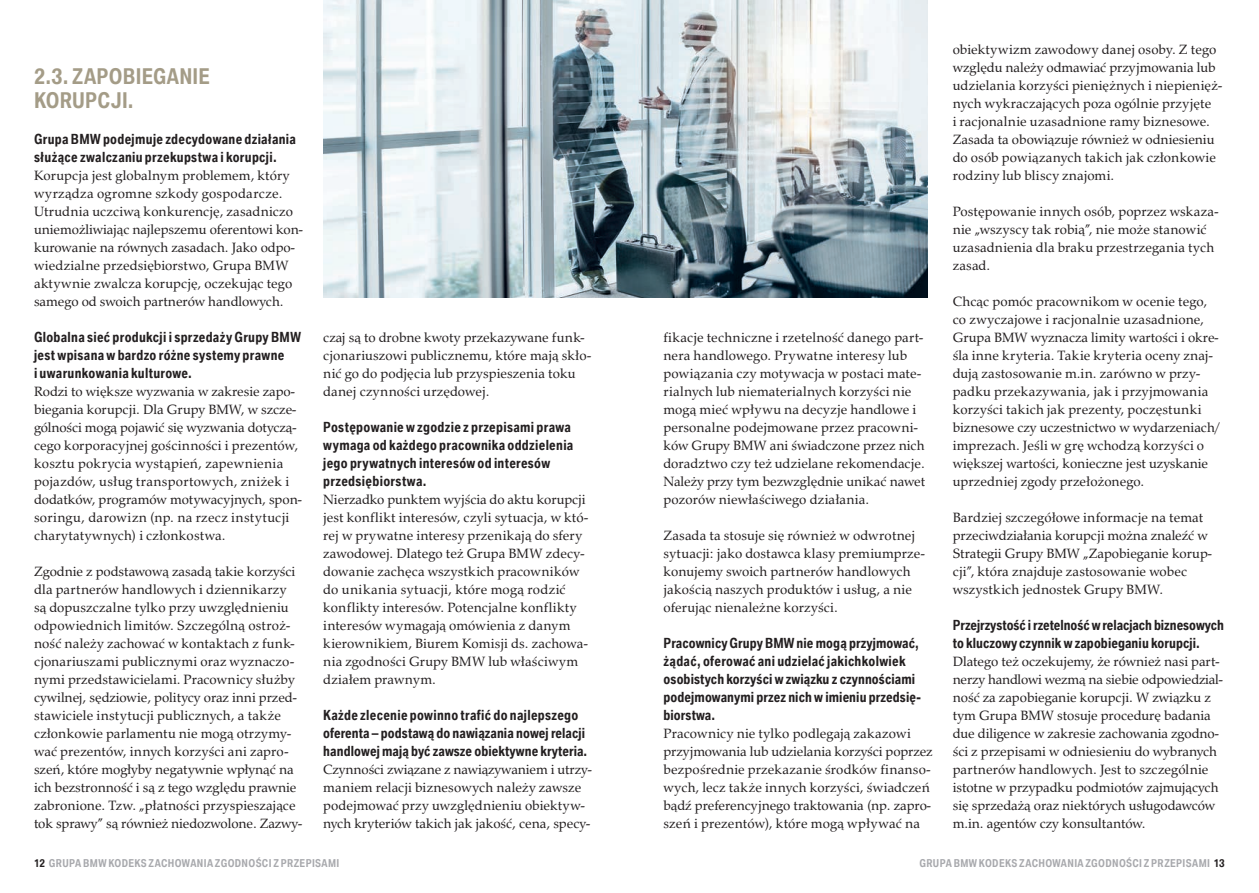
<style>
.page{position:relative;width:1259px;height:893px;background:#fff}
.page>*{position:absolute;margin:0;border:0;box-sizing:border-box;transform-origin:0 0}
.t1{font:700 21px/24px "BMW Group Condensed";color:#a49c87}
.t2{font:13.5px/18px "BMW Group Serif";letter-spacing:.005em;color:#231f20}
.t3{font:700 13.5px/18px "BMW Group Condensed";letter-spacing:.01em;color:#231f20}
.t4{font:700 13.5px/18px "BMW Group Condensed";letter-spacing:-.01em;color:#231f20}
.t5{font:700 10.5px "BMW Group Condensed";letter-spacing:.025em;color:#a8a9ad}
.s1{color:#231f20}
</style>
<div class="page">
<img style="left:323px;top:0;width:604px;height:298px">
<h1 class="t1" style="left:34px;top:63px;width:178px">2.3. ZAPOBIEGANIE<br>KORUPCJI.</h1>
<p class="t3" style="left:34px;top:130px;width:263px">Grupa BMW podejmuje zdecydowane działania służące zwalczaniu przekupstwa i korupcji.</p>
<p class="t2" style="left:34px;top:166px;width:270px">Korupcja jest globalnym problemem, który wyrządza ogromne szkody gospodarcze.<br>Utrudnia uczciwą konkurencję, zasadniczo uniemożliwiając najlepszemu oferentowi kon&shy;kurowanie na równych zasadach. Jako odpo&shy;wiedzialne przedsiębiorstwo, Grupa BMW aktywnie zwalcza korupcję, oczekując tego samego od swoich partnerów handlowych.</p>
<p class="t3" style="left:34px;top:327px;width:268px">Globalna sieć produkcji i sprzedaży Grupy BMW jest wpisana w bardzo różne systemy prawne<br>i uwarunkowania kulturowe.</p>
<p class="t2" style="left:34px;top:382px;width:269px">Rodzi to większe wyzwania w zakresie zapo&shy;biegania korupcji. Dla Grupy BMW, w szcze&shy;gólności mogą pojawić się wyzwania dotyczą&shy;cego korporacyjnej gościnności i prezentów, kosztu pokrycia wystąpień, zapewnienia pojazdów, usług transportowych, zniżek i dodatków, programów motywacyjnych, spon&shy;soringu, darowizn (np. na rzecz instytucji charytatywnych) i członkostwa.</p>
<p class="t2" style="left:34px;top:561px;width:270px">Zgodnie z podstawową zasadą takie korzyści dla partnerów handlowych i dziennikarzy są dopuszczalne tylko przy uwzględnieniu odpowiednich limitów. Szczególną ostroż&shy;ność należy zachować w kontaktach z funk&shy;cjonariuszami publicznymi oraz wyznaczo&shy;nymi przedstawicielami. Pracownicy służby cywilnej, sędziowie, politycy oraz inni przed&shy;stawiciele instytucji publicznych, a także członkowie parlamentu nie mogą otrzymy&shy;wać prezentów, innych korzyści ani zapro&shy;szeń, które mogłyby negatywnie wpłynąć na ich bezstronność i są z tego względu prawnie zabronione. Tzw. „płatności przyspieszające tok sprawy” są również niedozwolone. Zazwy-</p>
<p class="t2" style="left:323px;top:327px;width:269px">czaj są to drobne kwoty przekazywane funk&shy;cjonariuszowi publicznemu, które mają skło&shy;nić go do podjęcia lub przyspieszenia toku danej czynności urzędowej.</p>
<p class="t3" style="left:323px;top:417px;width:252px">Postępowanie w zgodzie z przepisami prawa wymaga od każdego pracownika oddzielenia jego prywatnych interesów od interesów przedsiębiorstwa.</p>
<p class="t2" style="left:323px;top:489px;width:266px">Nierzadko punktem wyjścia do aktu korupcji jest konflikt interesów, czyli sytuacja, w któ&shy;rej w prywatne interesy przenikają do sfery zawodowej. Dlatego też Grupa BMW zdecy&shy;dowanie zachęca wszystkich pracowników do unikania sytuacji, które mogą rodzić konflikty interesów. Potencjalne konflikty interesów wymagają omówienia z danym kierownikiem, Biurem Komisji ds. zachowa&shy;nia zgodności Grupy BMW lub właściwym działem prawnym.</p>
<p class="t3" style="left:323px;top:705px;width:266px">Każde zlecenie powinno trafić do najlepszego oferenta – podstawą do nawiązania nowej relacji handlowej mają być zawsze obiektywne kryteria.</p>
<p class="t2" style="left:323px;top:759px;width:270px">Czynności związane z nawiązywaniem i utrzy&shy;maniem relacji biznesowych należy zawsze podejmować przy uwzględnieniu obiektyw&shy;nych kryteriów takich jak jakość, cena, specy-</p>
<p class="t2" style="left:663px;top:327px;width:263px">fikacje techniczne i rzetelność danego part&shy;nera handlowego. Prywatne interesy lub powiązania czy motywacja w postaci mate&shy;rialnych lub niematerialnych korzyści nie mogą mieć wpływu na decyzje handlowe i personalne podejmowane przez pracowni&shy;ków Grupy BMW ani świadczone przez nich doradztwo czy też udzielane rekomendacje.<br>Należy przy tym bezwzględnie unikać nawet pozorów niewłaściwego działania.</p>
<p class="t2" style="left:663px;top:525px;width:263px">Zasada ta stosuje się również w odwrotnej sytuacji: jako dostawca klasy premiumprze&shy;konujemy swoich partnerów handlowych jakością naszych produktów i usług, a nie oferując nienależne korzyści.</p>
<p class="t3" style="left:663px;top:633px;width:259px">Pracownicy Grupy BMW nie mogą przyjmować, żądać, oferować ani udzielać jakichkolwiek osobistych korzyści w związku z czynnościami podejmowanymi przez nich w imieniu przedsię&shy;biorstwa.</p>
<p class="t2" style="left:663px;top:723px;width:271px">Pracownicy nie tylko podlegają zakazowi przyjmowania lub udzielania korzyści poprzez bezpośrednie przekazanie środków finanso&shy;wych, lecz także innych korzyści, świadczeń bądź preferencyjnego traktowania (np. zapro&shy;szeń i prezentów), które mogą wpływać na</p>
<p class="t2" style="left:952px;top:39px;width:271px">obiektywizm zawodowy danej osoby. Z tego względu należy odmawiać przyjmowania lub udzielania korzyści pieniężnych i niepienięż&shy;nych wykraczających poza ogólnie przyjęte<br>i racjonalnie uzasadnione ramy biznesowe.<br>Zasada ta obowiązuje również w odniesieniu do osób powiązanych takich jak członkowie rodziny lub bliscy znajomi.</p>
<p class="t2" style="left:952px;top:201px;width:267px">Postępowanie innych osób, poprzez wskaza&shy;nie „wszyscy tak robią”, nie może stanowić uzasadnienia dla braku przestrzegania tych zasad.</p>
<p class="t2" style="left:952px;top:291px;width:269px">Chcąc pomóc pracownikom w ocenie tego, co zwyczajowe i racjonalnie uzasadnione, Grupa BMW wyznacza limity wartości i okre&shy;śla inne kryteria. Takie kryteria oceny znaj&shy;dują zastosowanie m.in. zarówno w przy&shy;padku przekazywania, jak i przyjmowania korzyści takich jak prezenty, poczęstunki biznesowe czy uczestnictwo w wydarzeniach/ imprezach. Jeśli w grę wchodzą korzyści o większej wartości, konieczne jest uzyskanie uprzedniej zgody przełożonego.</p>
<p class="t2" style="left:952px;top:507px;width:260px">Bardziej szczegółowe informacje na temat przeciwdziałania korupcji można znaleźć w Strategii Grupy BMW „Zapobieganie korup&shy;cji”, która znajduje zastosowanie wobec wszystkich jednostek Grupy BMW.</p>
<p class="t4" style="left:952px;top:615px;width:273px">Przejrzystość i rzetelność w relacjach biznesowych to kluczowy czynnik w zapobieganiu korupcji.</p>
<p class="t2" style="left:952px;top:651px;width:271px">Dlatego też oczekujemy, że również nasi part&shy;nerzy handlowi wezmą na siebie odpowiedzial&shy;ność za zapobieganie korupcji. W związku z tym Grupa BMW stosuje procedurę badania due diligence w zakresie zachowania zgodno&shy;ści z przepisami w odniesieniu do wybranych partnerów handlowych. Jest to szczególnie istotne w przypadku podmiotów zajmujących się sprzedażą oraz niektórych usługodawców m.in. agentów czy konsultantów.</p>
<p class="t5" style="left:34px;top:856px;width:307px"><span class="s1">12</span> GRUPA BMW KODEKS ZACHOWANIA ZGODNOŚCI Z PRZEPISAMI</p>
<p class="t5" style="left:919px;top:856px;width:307px">GRUPA BMW KODEKS ZACHOWANIA ZGODNOŚCI Z PRZEPISAMI <span class="s1">13</span></p>
</div>
